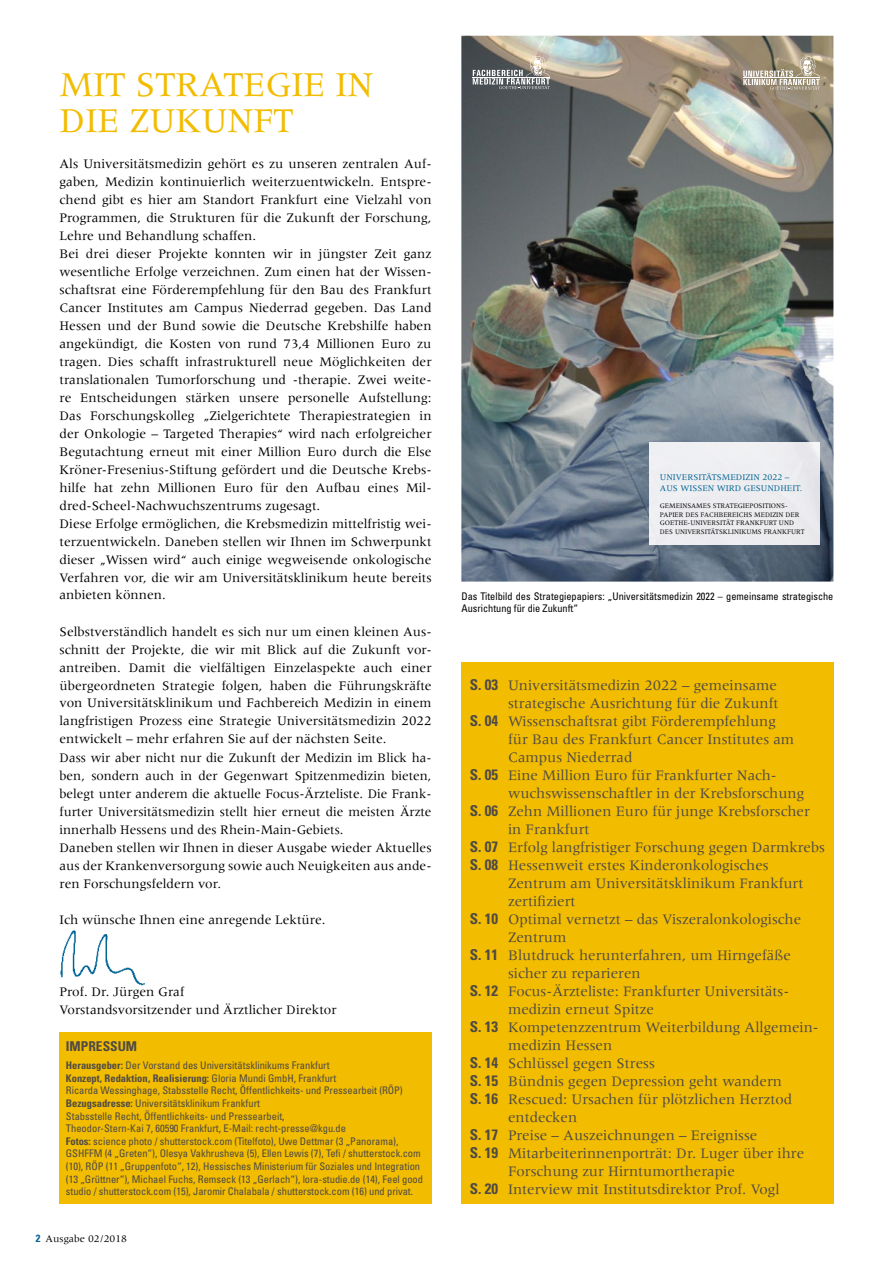
<style>
.page{position:relative;width:893px;height:1263px;background:#fff}
.page>*{position:absolute;margin:0;border:0;box-sizing:border-box;transform-origin:0 0}
.t1{font:36px/36px "Meridien LT Std";color:#f2bc00}
.t2{font:15px "Meridien LT Std";color:#4f4a45}
.t3{font:13.5px/18px "Meridien LT Std";color:#000}
.t4{font:700 condensed 13.5px "Univers";color:#4f4a45}
.t5{font:condensed 10.5px/12.6px "Univers";letter-spacing:-.005em;color:#4f4a45}
.t6{font:condensed 10.5px/12.6px "Univers";color:#000}
.t7{font:10.5px "Meridien LT Std";color:#000}
.t8{font:9px/10.8px "Meridien LT Std";color:#006293}
.t9{font:7.2px/8.7px "Meridien LT Std";letter-spacing:-.005em;color:#000}
.s1{font-weight:700}
.s2{font-family:"Univers";font-weight:700;font-stretch:condensed;color:#006293}
.s3{font-family:"Univers";font-weight:700;font-stretch:condensed}
</style>
<div class="page">
<img style="left:60px;top:930px;width:85px;height:55px">
<div style="left:60px;top:1032px;width:372px;height:171px;background:#f2bc00"></div>
<div style="left:461px;top:662px;width:372px;height:541px;background:#f2bc00"></div>
<img style="left:461px;top:36px;width:372px;height:546px">
<svg style="left:743px;top:56px;width:77px;height:34px;background:#b2a793"></svg>
<div style="left:650px;top:443px;width:170px;height:102px;background:#ededf0"></div>
<svg style="left:473px;top:56px;width:77px;height:33px;background:#8c8b88"></svg>
<h1 class="t1" style="left:60px;top:66px;width:315px">MIT STRATEGIE IN<br>DIE ZUKUNFT</h1>
<p class="t3" style="left:60px;top:154px;width:374px">Als Universitätsmedizin gehört es zu unseren zentralen Auf&shy;gaben, Medizin kontinuierlich weiterzuentwickeln. Entspre&shy;chend gibt es hier am Standort Frankfurt eine Vielzahl von Programmen, die Strukturen für die Zukunft der Forschung, Lehre und Behandlung schaffen.<br>Bei drei dieser Projekte konnten wir in jüngster Zeit ganz wesentliche Erfolge verzeichnen. Zum einen hat der Wissen&shy;schaftsrat eine Förderempfehlung für den Bau des Frankfurt Cancer Institutes am Campus Niederrad gegeben. Das Land Hessen und der Bund sowie die Deutsche Krebshilfe haben angekündigt, die Kosten von rund 73,4 Millionen Euro zu tragen. Dies schafft infrastrukturell neue Möglichkeiten der translationalen Tumorforschung und -therapie. Zwei weite&shy;re Entscheidungen stärken unsere personelle Aufstellung:<br>Das Forschungskolleg „Zielgerichtete Therapiestrategien in der Onkologie – Targeted Therapies“ wird nach erfolgreicher Begutachtung erneut mit einer Million Euro durch die Else Kröner-Fresenius-Stiftung gefördert und die Deutsche Krebs&shy;hilfe hat zehn Millionen Euro für den Aufbau eines Mil&shy;dred-Scheel-Nachwuchszentrums zugesagt.<br>Diese Erfolge ermöglichen, die Krebsmedizin mittelfristig wei&shy;terzuentwickeln. Daneben stellen wir Ihnen im Schwerpunkt dieser „Wissen wird“ auch einige wegweisende onkologische Verfahren vor, die wir am Universitätsklinikum heute bereits anbieten können.</p>
<p class="t3" style="left:60px;top:622px;width:374px">Selbstverständlich handelt es sich nur um einen kleinen Aus&shy;schnitt der Projekte, die wir mit Blick auf die Zukunft vor&shy;antreiben. Damit die vielfältigen Einzelaspekte auch einer übergeordneten Strategie folgen, haben die Führungskräfte von Universitätsklinikum und Fachbereich Medizin in einem langfristigen Prozess eine Strategie Universitätsmedizin 2022 entwickelt – mehr erfahren Sie auf der nächsten Seite.<br>Dass wir aber nicht nur die Zukunft der Medizin im Blick ha&shy;ben, sondern auch in der Gegenwart Spitzenmedizin bieten, belegt unter anderem die aktuelle Focus-Ärzteliste. Die Frank&shy;furter Universitätsmedizin stellt hier erneut die meisten Ärzte innerhalb Hessens und des Rhein-Main-Gebiets.<br>Daneben stellen wir Ihnen in dieser Ausgabe wieder Aktuelles aus der Krankenversorgung sowie auch Neuigkeiten aus ande&shy;ren Forschungsfeldern vor.</p>
<p class="t3" style="left:60px;top:910px;width:267px">Ich wünsche Ihnen eine anregende Lektüre.</p>
<p class="t3" style="left:60px;top:982px;width:279px">Prof. Dr. Jürgen Graf<br>Vorstandsvorsitzender und Ärztlicher Direktor</p>
<p class="t4" style="left:66px;top:1037px;width:73px">IMPRESSUM</p>
<p class="t5" style="left:66px;top:1059px;width:359px"><span class="s1">Herausgeber:</span> Der Vorstand des Universitätsklinikums Frankfurt<br><span class="s1">Konzept, Redaktion, Realisierung:</span> Gloria Mundi GmbH, Frankfurt<br>Ricarda Wessinghage, Stabsstelle Recht, Öffentlichkeits- und Pressearbeit (RÖP)<br><span class="s1">Bezugsadresse:</span> Universitätsklinikum Frankfurt<br>Stabsstelle Recht, Öffentlichkeits- und Pressearbeit,<br>Theodor-Stern-Kai 7, 60590 Frankfurt, E-Mail: recht-presse@kgu.de<br><span class="s1">Fotos:</span> science photo / shutterstock.com (Titelfoto), Uwe Dettmar (3 „Panorama), GSHFFM (4 „Greten“), Olesya Vakhrusheva (5), Ellen Lewis (7), Tefi / shutterstock.com (10), RÖP (11 „Gruppenfoto“, 12), Hessisches Ministerium für Soziales und Integration (13 „Grüttner“), Michael Fuchs, Remseck (13 „Gerlach“), lora-studie.de (14), Feel good studio / shutterstock.com (15), Jaromir Chalabala / shutterstock.com (16) und privat.</p>
<p class="t7" style="left:36px;top:1232px;width:93px"><span class="s2">2</span> Ausgabe 02/2018</p>
<p class="t8" style="left:660px;top:472px;width:144px">UNIVERSITÄTSMEDIZIN 2022 –<br>AUS WISSEN WIRD GESUNDHEIT.</p>
<p class="t9" style="left:660px;top:501px;width:146px">GEMEINSAMES STRATEGIEPOSITIONS-PAPIER DES FACHBEREICHS MEDIZIN DER GOETHE-UNIVERSITÄT FRANKFURT UND DES UNIVERSITÄTSKLINIKUMS FRANKFURT</p>
<p class="t6" style="left:461px;top:589px;width:374px">Das Titelbild des Strategiepapiers: „Universitätsmedizin 2022 – gemeinsame strategische<br>Ausrichtung für die Zukunft“</p>
<p class="t2" style="left:470px;top:677px;width:309px"><span class="s3">S. 03</span> Universitätsmedizin 2022 – gemeinsame</p>
<p class="t2" style="left:508px;top:695px;width:272px">strategische Ausrichtung für die Zukunft</p>
<p class="t2" style="left:470px;top:713px;width:308px"><span class="s3">S. 04</span> Wissenschaftsrat gibt Förderempfehlung</p>
<p class="t2" style="left:508px;top:731px;width:288px">für Bau des Frankfurt Cancer Institutes am</p>
<p class="t2" style="left:508px;top:749px;width:126px">Campus Niederrad</p>
<p class="t2" style="left:470px;top:767px;width:308px"><span class="s3">S. 05</span> Eine Million Euro für Frankfurter Nach-</p>
<p class="t2" style="left:508px;top:785px;width:298px">wuchswissenschaftler in der Krebsforschung</p>
<p class="t2" style="left:470px;top:803px;width:341px"><span class="s3">S. 06</span> Zehn Millionen Euro für junge Krebsforscher</p>
<p class="t2" style="left:508px;top:821px;width:83px">in Frankfurt</p>
<p class="t2" style="left:470px;top:839px;width:357px"><span class="s3">S. 07</span> Erfolg langfristiger Forschung gegen Darmkrebs</p>
<p class="t2" style="left:470px;top:857px;width:300px"><span class="s3">S. 08</span> Hessenweit erstes Kinderonkologisches</p>
<p class="t2" style="left:508px;top:875px;width:297px">Zentrum am Universitätsklinikum Frankfurt</p>
<p class="t2" style="left:508px;top:893px;width:69px">zertifiziert</p>
<p class="t2" style="left:470px;top:911px;width:333px"><span class="s3">S. 10</span> Optimal vernetzt – das Viszeralonkologische</p>
<p class="t2" style="left:508px;top:929px;width:60px">Zentrum</p>
<p class="t2" style="left:470px;top:947px;width:323px"><span class="s3">S. 11</span> Blutdruck herunterfahren, um Hirngefäße</p>
<p class="t2" style="left:508px;top:965px;width:134px">sicher zu reparieren</p>
<p class="t2" style="left:470px;top:983px;width:321px"><span class="s3">S. 12</span> Focus-Ärzteliste: Frankfurter Universitäts-</p>
<p class="t2" style="left:508px;top:1001px;width:147px">medizin erneut Spitze</p>
<p class="t2" style="left:470px;top:1019px;width:350px"><span class="s3">S. 13</span> Kompetenzzentrum Weiterbildung Allgemein-</p>
<p class="t2" style="left:508px;top:1037px;width:106px">medizin Hessen</p>
<p class="t2" style="left:470px;top:1055px;width:186px"><span class="s3">S. 14</span> Schlüssel gegen Stress</p>
<p class="t2" style="left:470px;top:1073px;width:314px"><span class="s3">S. 15</span> Bündnis gegen Depression geht wandern</p>
<p class="t2" style="left:470px;top:1091px;width:324px"><span class="s3">S. 16</span> Rescued: Ursachen für plötzlichen Herztod</p>
<p class="t2" style="left:508px;top:1109px;width:71px">entdecken</p>
<p class="t2" style="left:470px;top:1127px;width:289px"><span class="s3">S. 17</span> Preise – Auszeichnungen – Ereignisse</p>
<p class="t2" style="left:470px;top:1145px;width:336px"><span class="s3">S. 19</span> Mitarbeiterinnenporträt: Dr. Luger über ihre</p>
<p class="t2" style="left:508px;top:1163px;width:228px">Forschung zur Hirntumortherapie</p>
<p class="t2" style="left:470px;top:1181px;width:311px"><span class="s3">S. 20</span> Interview mit Institutsdirektor Prof. Vogl</p>
</div>
